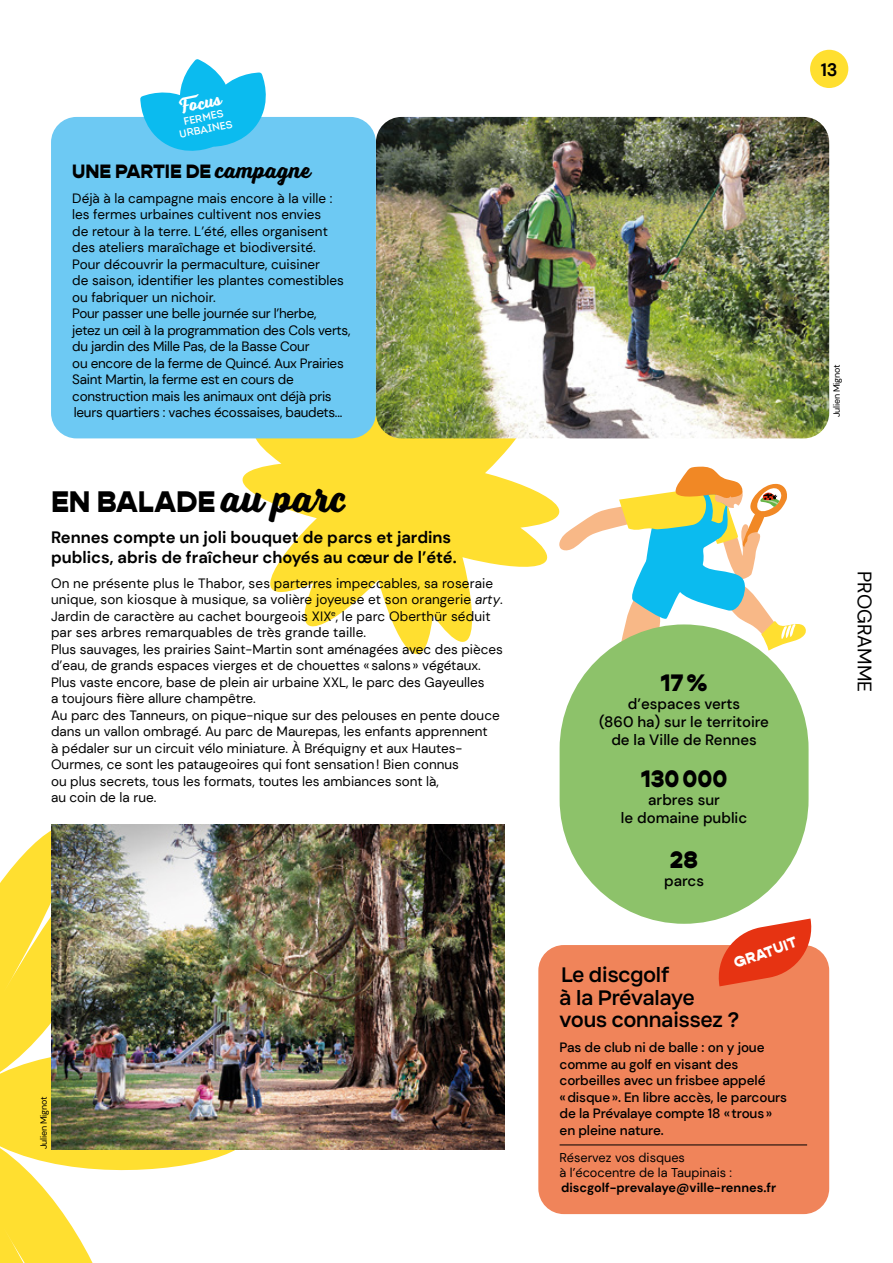
<style>
.page{position:relative;width:893px;height:1263px;background:#fff}
.page>*{position:absolute;margin:0;border:0;box-sizing:border-box;transform-origin:0 0}
.t1{font:900 30px "Gopher";color:#000}
.t2{font:900 24px "Gopher";color:#000}
.t3{font:500 19.5px/22.5px "Condate";color:#000}
.t4{font:900 19.5px "Gopher";color:#000}
.t5{font:19.5px "DM Sans";color:#000}
.t6{font:700 18.15px "Voltage";color:#fff}
.t7{font:700 18px "DM Sans";color:#000}
.t8{font:700 16.5px/19.5px "DM Sans";color:#000}
.t9{font:500 15px/18px "DM Sans";color:#000;text-align:center}
.t10{font:900 15px "Gopher";color:#fff}
.t11{font:13.5px/16.5px "DM Sans";color:#000}
.t12{font:13.5px/16.5px "DM Sans";letter-spacing:-.02em;color:#000}
.t13{font:500 13.5px/16.5px "DM Sans";letter-spacing:-.01em;color:#000}
.t14{font:12.75px/15px "DM Sans";color:#000}
.t15{font:700 12.75px "DM Sans";color:#000}
.t16{font:600 10.5px/12px "Intro";color:#fff;text-align:center}
.t17{font:9px "DM Sans";letter-spacing:-.02em;color:#000}
.s1{font-family:"Voltage";font-weight:700;font-size:24px}
.s2{font-family:"Voltage";font-weight:700;font-size:42px}
.s3{font-style:italic}
</style>
<div class="page">
<div style="left:810px;top:50px;width:38px;height:38px;background:#ffdf30;border-radius:50%"></div>
<svg style="left:0;top:824px;width:442px;height:439px"></svg>
<svg style="left:202px;top:418px;width:397px;height:276px"></svg>
<svg style="left:559px;top:466px;width:247px;height:190px"></svg>
<div style="left:538px;top:945px;width:291px;height:269px;background:#f0845a;border-radius:26px"></div>
<hr style="left:560px;top:1144px;width:247px;height:1px;background:#000">
<img style="left:376px;top:117px;width:453px;height:321px">
<img style="left:51px;top:825px;width:453px;height:324px">
<div style="left:560px;top:624px;width:249px;height:300px;background:#8dc26a;border-radius:124px"></div>
<div style="left:51px;top:117px;width:325px;height:321px;background:#6dc9f3;border-radius:26px"></div>
<svg style="left:140px;top:59px;width:126px;height:92px"></svg>
<svg style="left:715px;top:918px;width:100px;height:68px"></svg>
<h3 class="t6" style="left:178px;top:97px;width:43px;rotate:-12deg">Focus</h3>
<p class="t16" style="left:176px;top:117px;width:55px;rotate:-12deg">FERMES<br>URBAINES</p>
<h3 class="t4" style="left:72px;top:159px;width:240px">UNE PARTIE DE <span class="s1">campagne</span></h3>
<p class="t12" style="left:72px;top:190px;width:280px">Déjà à la campagne mais encore à la ville : les fermes urbaines cultivent nos envies<br>de retour à la terre. L’été, elles organisent des ateliers maraîchage et biodiversité.<br>Pour découvrir la permaculture, cuisiner<br>de saison, identifier les plantes comestibles ou fabriquer un nichoir.<br>Pour passer une belle journée sur l’herbe,<br>jetez un œil à la programmation des Cols verts, du jardin des Mille Pas, de la Basse Cour<br>ou encore de la ferme de Quincé. Aux Prairies Saint Martin, la ferme est en cours de construction mais les animaux ont déjà pris leurs quartiers : vaches écossaises, baudets...</p>
<h1 class="t1" style="left:51px;top:483px;width:296px">EN BALADE <span class="s2">au parc</span></h1>
<p class="t8" style="left:51px;top:528px;width:407px">Rennes compte un joli bouquet de parcs et jardins publics, abris de fraîcheur choyés au cœur de l’été.</p>
<p class="t11" style="left:51px;top:575px;width:453px">On ne présente plus le Thabor, ses parterres impeccables, sa roseraie unique, son kiosque à musique, sa volière joyeuse et son orangerie <span class="s3">arty</span>.<br>Jardin de caractère au cachet bourgeois XIX<sup>e</sup>, le parc Oberthür séduit par ses arbres remarquables de très grande taille.<br>Plus sauvages, les prairies Saint-Martin sont aménagées avec des pièces d’eau, de grands espaces vierges et de chouettes « salons » végétaux.<br>Plus vaste encore, base de plein air urbaine XXL, le parc des Gayeulles<br>a toujours fière allure champêtre.<br>Au parc des Tanneurs, on pique-nique sur des pelouses en pente douce dans un vallon ombragé. Au parc de Maurepas, les enfants apprennent<br>à pédaler sur un circuit vélo miniature. À Bréquigny et aux Hautes-Ourmes, ce sont les pataugeoires qui font sensation! Bien connus<br>ou plus secrets, tous les formats, toutes les ambiances sont là,<br>au coin de la rue.</p>
<p class="t17" style="left:38px;top:1149px;width:54px;rotate:-90deg">Julien Mignot</p>
<h3 class="t7" style="left:821px;top:58px;width:18px">13</h3>
<p class="t17" style="left:831px;top:417px;width:54px;rotate:-90deg">Julien Mignot</p>
<h2 class="t2" style="left:660px;top:668px;width:49px">17%</h2>
<p class="t9" style="left:599px;top:695px;width:171px">d’espaces verts<br>(860 ha) sur le territoire de la Ville de Rennes</p>
<h2 class="t2" style="left:641px;top:764px;width:88px">130000</h2>
<p class="t9" style="left:621px;top:790px;width:128px">arbres sur<br>le domaine public</p>
<h2 class="t2" style="left:670px;top:845px;width:30px">28</h2>
<p class="t9" style="left:664px;top:871px;width:41px">parcs</p>
<p class="t10" style="left:731px;top:954px;width:67px;rotate:-19deg">GRATUIT</p>
<h3 class="t3" style="left:560px;top:963px;width:181px">Le discgolf<br>à la Prévalaye vous connaissez ?</h3>
<p class="t13" style="left:560px;top:1039px;width:229px">Pas de club ni de balle : on y joue comme au golf en visant des corbeilles avec un frisbee appelé «disque». En libre accès, le parcours de la Prévalaye compte 18 «trous» en pleine nature.</p>
<p class="t14" style="left:560px;top:1150px;width:174px">Réservez vos disques<br>à l’écocentre de la Taupinais :</p>
<p class="t15" style="left:561px;top:1180px;width:216px">discgolf-prevalaye@ville-rennes.fr</p>
<h3 class="t5" style="left:877px;top:571px;width:123px;rotate:90deg">PROGRAMME</h3>
</div>
